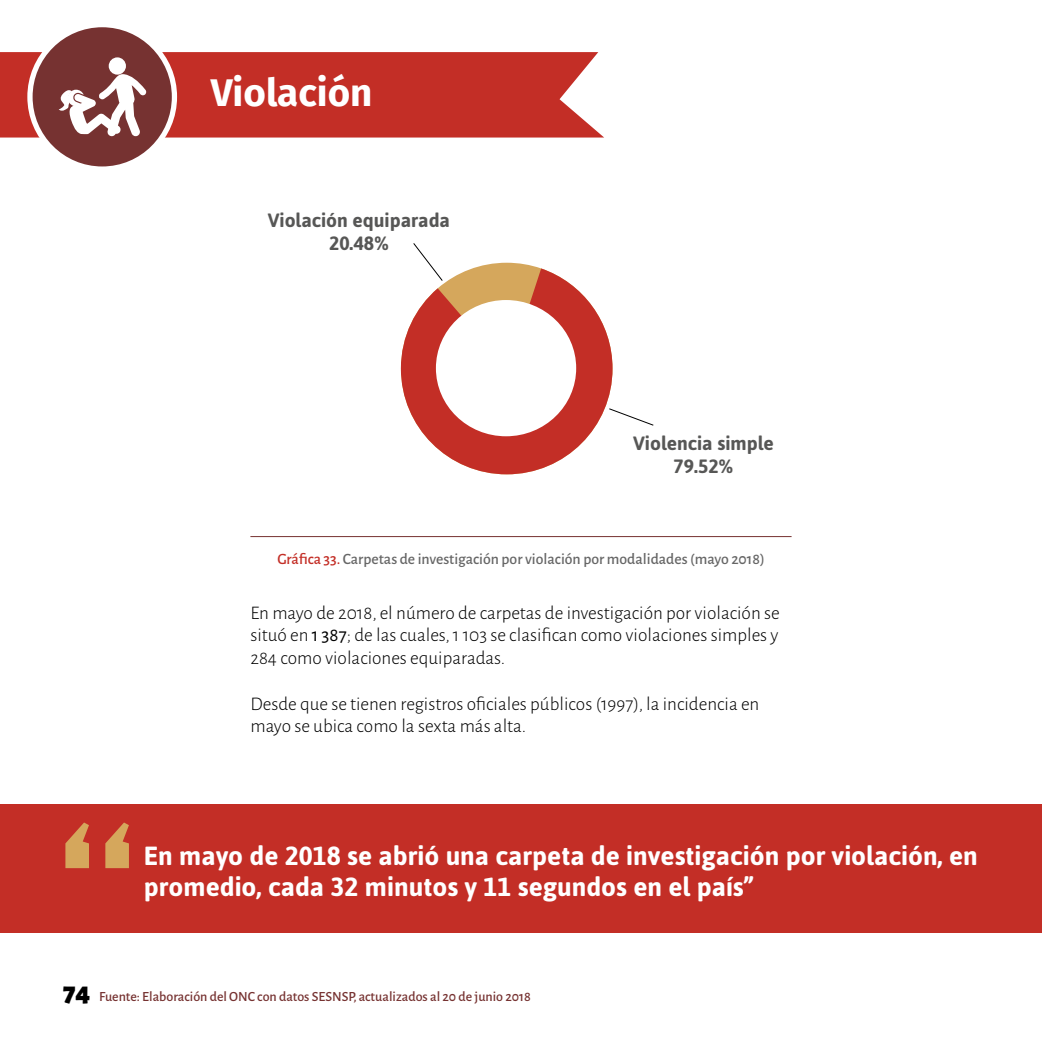
<style>
.page{position:relative;width:1042px;height:1042px;background:#fff}
.page>*{position:absolute;margin:0;border:0;box-sizing:border-box;transform-origin:0 0}
.t1{font:700 38.5px "Fira Sans";color:#fff}
.t2{font:700 26.25px/31.5px "Asap";color:#fff}
.t3{font:300 19.25px/22.8px "Alegreya Sans";color:#000;text-align:justify}
.t4{font:700 19.25px/22.8px "Asap";color:#575756;text-align:center}
.t5{font:500 15.75px "Alegreya Sans";color:#666}
.t6{font:500 14px "Alegreya Sans";color:#763231}
.s1{color:#c32e26}
.s2{font-weight:400}
.s3{font-weight:900;font-size:28px;color:#000}
</style>
<div class="page">
<svg style="left:474px;top:263px;width:66px;height:5px"></svg>
<svg style="left:0;top:52px;width:604px;height:86px;background:#c63a33"></svg>
<div style="left:30px;top:25px;width:144px;height:144px;background:#763231;border-radius:50%"></div>
<div style="left:27px;top:22px;width:150px;height:150px;border:5px solid #fff;border-radius:50%"></div>
<div style="left:109px;top:57px;width:17px;height:18px;background:#fff;border-radius:50%"></div>
<svg style="left:58px;top:74px;width:88px;height:62px"></svg>
<hr style="left:250px;top:536px;width:541px;height:1px;background:#763231">
<svg style="left:413px;top:243px;width:20px;height:25px"></svg>
<svg style="left:612px;top:409px;width:42px;height:17px"></svg>
<div style="left:0;top:804px;width:1042px;height:128px;background:#c32e26"></div>
<svg style="left:65px;top:822px;width:64px;height:46px"></svg>
<svg style="left:401px;top:268px;width:211px;height:206px;fill:#c32e26"></svg>
<div style="left:436px;top:300px;width:140px;height:136px;background:#fff;border-radius:50%"></div>
<h1 class="t1" style="left:211px;top:60px;width:163px">Violación</h1>
<p class="t4" style="left:268px;top:208px;width:184px">Violación equiparada<br>20.48%</p>
<p class="t4" style="left:633px;top:431px;width:142px">Violencia simple<br>79.52%</p>
<p class="t5" style="left:277px;top:548px;width:489px"><span class="s1">Gráfica 33.</span> Carpetas de investigación por violación por modalidades (mayo 2018)</p>
<p class="t3" style="left:250px;top:600px;width:531px">En mayo de 2018, el número de carpetas de investigación por violación se situó en <span class="s2">1 387</span>; de las cuales, 1 103 se clasifican como violaciones simples y 284 como violaciones equiparadas.</p>
<p class="t3" style="left:250px;top:691px;width:510px">Desde que se tienen registros oficiales públicos (1997), la incidencia en mayo se ubica como la sexta más alta.</p>
<h2 class="t2" style="left:144px;top:838px;width:835px">En mayo de 2018 se abrió una carpeta de investigación por violación, en promedio, cada 32 minutos y 11 segundos en el país”</h2>
<p class="t6" style="left:63px;top:987px;width:469px"><span class="s3">74</span> Fuente: Elaboración del ONC con datos SESNSP, actualizados al 20 de junio 2018</p>
</div>
